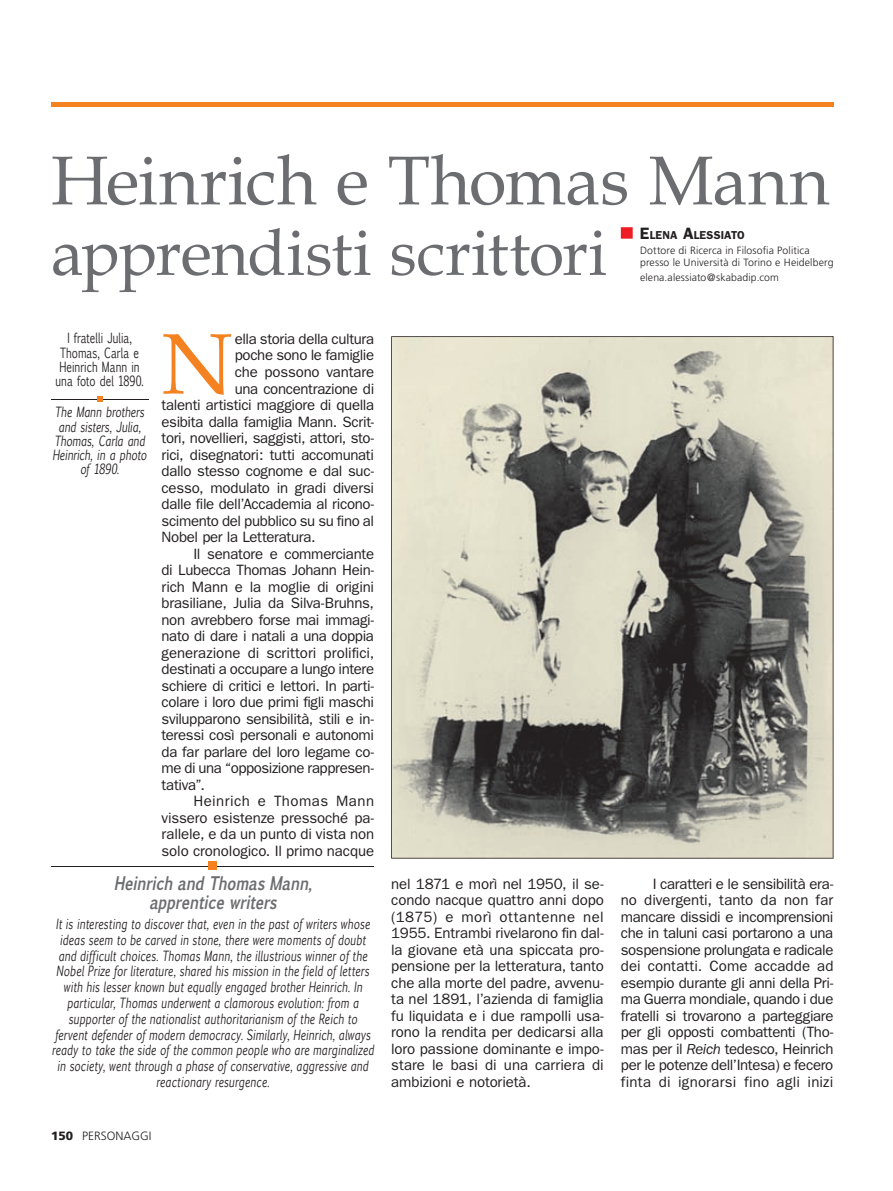
<style>
.page{position:relative;width:893px;height:1191px;background:#fff}
.page>*{position:absolute;margin:0;border:0;box-sizing:border-box;transform-origin:0 0}
.t1{font:85.95px "Book Antiqua";color:#f58220}
.t2{font:69px "Book Antiqua";color:#6c6d70}
.t3{font:64.5px "Book Antiqua";letter-spacing:-.01em;color:#6c6d70}
.t4{font:italic 700 18px/19.5px "Euphemia UCAS";color:#6c6d70;text-align:center;scale:.8 1}
.t5{font:15px/16.5px "Franklin Gothic";letter-spacing:-.02em;color:#231f20;text-align:justify}
.t6{font:15px "Franklin Gothic";color:#231f20}
.t7{font:15px "Franklin Gothic";letter-spacing:.03em;color:#231f20}
.t8{font:italic 13.5px/15.8px "Euphemia UCAS";letter-spacing:.02em;color:#231f20;text-align:center;scale:.75 1}
.t9{font:13.5px/14.2px "Euphemia UCAS";color:#231f20;text-align:center;scale:.75 1}
.t10{font:300 12px "Frutiger";color:#231f20}
.t11{font:600 11.55px "Franklin Gothic";letter-spacing:.005em;color:#231f20}
.t12{font:300 10.5px/11.2px "Frutiger";letter-spacing:.015em;color:#231f20}
.s1{font-size:16.5px}
.s2{font-weight:900}
.s3{font-style:italic}
</style>
<div class="page">
<div style="left:51px;top:102px;width:782px;height:5px;background:#f58220"></div>
<svg style="left:621px;top:227px;width:12px;height:12px"></svg>
<hr style="left:51px;top:866px;width:323px;height:1px;background:#231f20">
<div style="left:208px;top:861px;width:9px;height:9px;background:#f58220"></div>
<svg style="left:391px;top:336px;width:442px;height:522px;background:#a5a397"></svg>
<hr style="left:51px;top:399px;width:98px;height:1px;background:#231f20">
<svg style="left:97px;top:396px;width:5px;height:6px"></svg>
<h2 class="t2" style="left:51px;top:141px;width:780px">Heinrich e Thomas Mann</h2>
<h3 class="t3" style="left:51px;top:215px;width:557px">apprendisti scrittori</h3>
<p class="t11" style="left:640px;top:231px;width:106px"><span class="s1">E</span>LENA <span class="s1">A</span>LESSIATO</p>
<p class="t12" style="left:640px;top:246px;width:195px">Dottore di Ricerca in Filosofia Politica presso le Università di Torino e Heidelberg</p>
<p class="t12" style="left:640px;top:273px;width:140px">elena.alessiato@skabadip.com</p>
<p class="t9" style="left:56px;top:330px;width:119px">I fratelli Julia,<br>Thomas, Carla e<br>Heinrich Mann in una foto del 1890.</p>
<p class="t8" style="left:52px;top:404px;width:127px;line-height:14.2px">The Mann brothers and sisters, Julia,<br>Thomas, Carla and<br>Heinrich, in a photo of 1890.</p>
<h1 class="t1" style="left:162px;top:314px;width:73px">N</h1>
<p class="t5" style="left:235px;top:332px;width:141px">ella storia della cultura</p>
<p class="t5" style="left:235px;top:348px;width:141px">poche sono le famiglie</p>
<p class="t5" style="left:235px;top:365px;width:141px">che possono vantare</p>
<p class="t5" style="left:235px;top:381px;width:141px">una concentrazione di</p>
<p class="t5" style="left:162px;top:398px;width:214px">talenti artistici maggiore di quella</p>
<p class="t5" style="left:162px;top:414px;width:214px">esibita dalla famiglia Mann. Scrit-</p>
<p class="t5" style="left:162px;top:431px;width:214px">tori, novellieri, saggisti, attori, sto-</p>
<p class="t5" style="left:162px;top:447px;width:214px">rici, disegnatori: tutti accomunati</p>
<p class="t5" style="left:162px;top:464px;width:214px">dallo stesso cognome e dal suc-</p>
<p class="t5" style="left:162px;top:480px;width:214px">cesso, modulato in gradi diversi</p>
<p class="t5" style="left:162px;top:497px;width:214px">dalle file dell’Accademia al ricono-</p>
<p class="t5" style="left:162px;top:513px;width:214px">scimento del pubblico su su fino al</p>
<p class="t5" style="left:162px;top:530px;width:155px">Nobel per la Letteratura.</p>
<p class="t5" style="left:193px;top:546px;width:182px">Il senatore e commerciante</p>
<p class="t5" style="left:162px;top:563px;width:214px">di Lubecca Thomas Johann Hein-</p>
<p class="t5" style="left:162px;top:579px;width:214px">rich Mann e la moglie di origini</p>
<p class="t5" style="left:162px;top:596px;width:214px">brasiliane, Julia da Silva-Bruhns,</p>
<p class="t5" style="left:162px;top:612px;width:214px">non avrebbero forse mai immagi-</p>
<p class="t5" style="left:162px;top:629px;width:214px">nato di dare i natali a una doppia</p>
<p class="t6" style="left:162px;top:647px;width:214px">generazione di scrittori prolifici,</p>
<p class="t5" style="left:162px;top:662px;width:214px">destinati a occupare a lungo intere</p>
<p class="t5" style="left:162px;top:678px;width:214px">schiere di critici e lettori. In parti-</p>
<p class="t5" style="left:162px;top:695px;width:214px">colare i loro due primi figli maschi</p>
<p class="t5" style="left:162px;top:711px;width:214px">svilupparono sensibilità, stili e in-</p>
<p class="t5" style="left:162px;top:728px;width:214px">teressi così personali e autonomi</p>
<p class="t5" style="left:162px;top:744px;width:214px">da far parlare del loro legame co-</p>
<p class="t5" style="left:162px;top:761px;width:214px">me di una “opposizione rappresen-</p>
<p class="t5" style="left:162px;top:777px;width:45px">tativa”.</p>
<p class="t7" style="left:193px;top:796px;width:182px">Heinrich e Thomas Mann</p>
<p class="t5" style="left:162px;top:810px;width:214px">vissero esistenze pressoché pa-</p>
<p class="t5" style="left:162px;top:827px;width:214px">rallele, e da un punto di vista non</p>
<p class="t5" style="left:162px;top:843px;width:214px">solo cronologico. Il primo nacque</p>
<p class="t4" style="left:114px;top:872px;width:254px">Heinrich and ThomasMann, apprenticewriters</p>
<p class="t8" style="left:52px;top:915px;width:431px">It is interesting to discover that, even in the past of writers whose ideas seem to be carved in stone, there were moments of doubt and difficult choices. Thomas Mann, the illustrious winner of the Nobel Prize for literature, shared his mission in the field of letters with his lesser known but equally engaged brother Heinrich. In particular, Thomas underwent a clamorous evolution: from a supporter of the nationalist authoritarianism of the Reich to fervent defender of modern democracy. Similarly, Heinrich, always ready to take the side of the common people who are marginalized in society, went through a phase of conservative, aggressive and reactionary resurgence.</p>
<p class="t10" style="left:51px;top:1131px;width:102px"><span class="s2">150</span> PERSONAGGI</p>
<p class="t5" style="left:391px;top:876px;width:214px">nel 1871 e morì nel 1950, il se&shy;condo nacque quattro anni dopo (1875) e morì ottantenne nel 1955. Entrambi rivelarono fin dal&shy;la giovane età una spiccata pro&shy;pensione per la letteratura, tanto che alla morte del padre, avvenu&shy;ta nel 1891, l’azienda di famiglia fu liquidata e i due rampolli usa&shy;rono la rendita per dedicarsi alla loro passione dominante e impo&shy;stare le basi di una carriera di ambizioni e notorietà.</p>
<p class="t5" style="left:621px;top:876px;width:214px;text-indent:32px">I caratteri e le sensibilità era&shy;no divergenti, tanto da non far mancare dissidi e incomprensioni che in taluni casi portarono a una sospensione prolungata e radicale dei contatti. Come accadde ad esempio durante gli anni della Pri&shy;ma Guerra mondiale, quando i due fratelli si trovarono a parteggiare per gli opposti combattenti (Tho&shy;mas per il <span class="s3">Reich</span> tedesco, Heinrich per le potenze dell’Intesa) e fecero finta di ignorarsi fino agli inizi</p>
</div>
